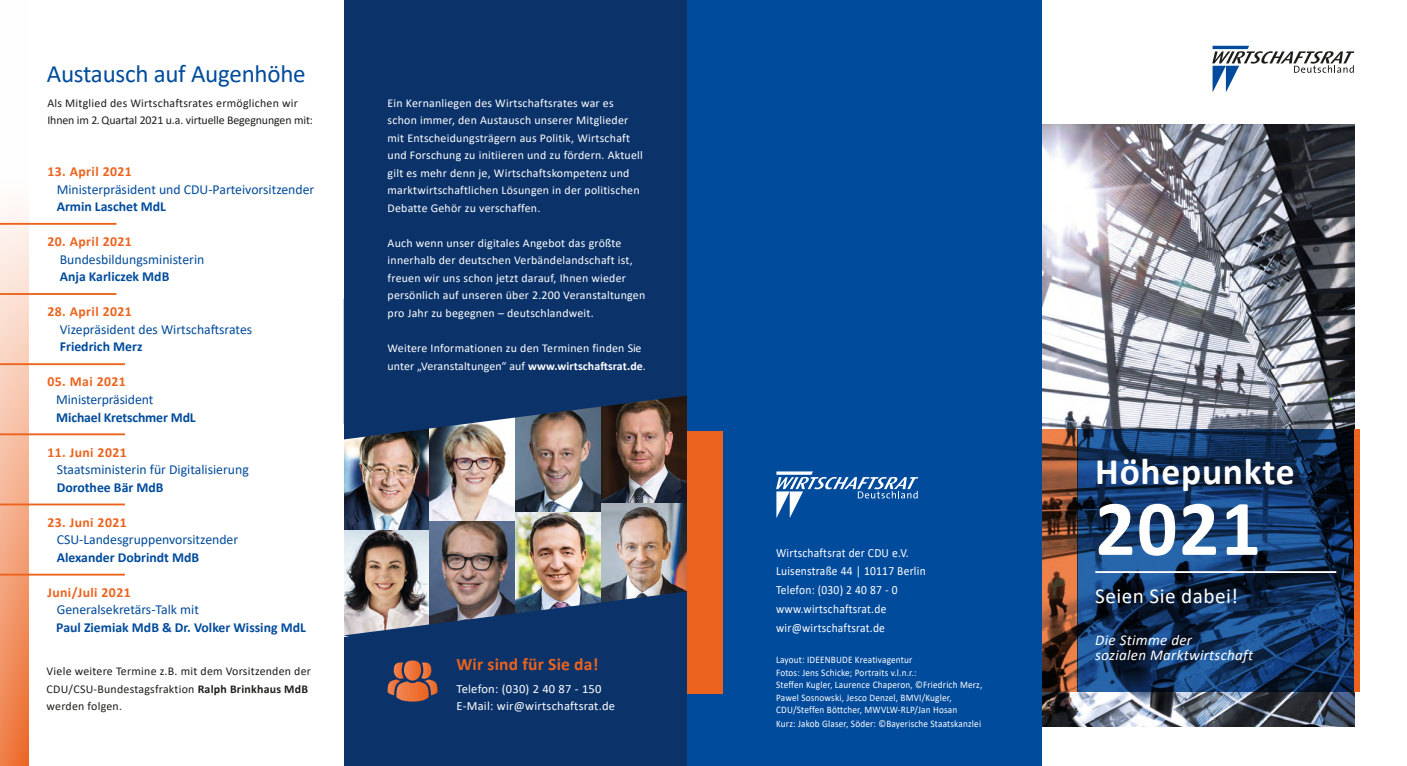
<style>
.page{position:relative;width:1407px;height:766px;background:#fff}
.page>*{position:absolute;margin:0;border:0;box-sizing:border-box;transform-origin:0 0}
.t1{font:700 79.38px "Calibri";color:#fff}
.t2{font:700 37.5px "Calibri";letter-spacing:.02em;color:#fff}
.t3{font:25px "Calibri";letter-spacing:-.01em;color:#004b9c}
.t4{font:21.25px "Calibri";letter-spacing:.02em;color:#fff}
.t5{font:700 17.5px "Calibri";letter-spacing:.01em;color:#ec631e}
.t6{font:italic 15px "Calibri";letter-spacing:.02em;color:#fff}
.t7{font:13.75px "Calibri";color:#004b9c}
.t8{font:700 13.75px "Calibri";color:#004b9c}
.t9{font:700 13.75px "Calibri";letter-spacing:.03em;color:#ec631e}
.t10{font:12.5px "Calibri";letter-spacing:.02em;color:#fff;scale:.92 1}
.t11{font:12.5px "Calibri";letter-spacing:.02em;color:#fff}
.t12{font:11.88px/17.5px "Calibri";letter-spacing:.02em;color:#fff}
.t13{font:11.88px/17.5px "Calibri";letter-spacing:.02em;color:#1d1d1b}
.t14{font:10px/12.5px "Calibri";letter-spacing:.02em;color:#fff;scale:.92 1}
.s1{font-weight:700}
</style>
<div class="page">
<img style="left:1042px;top:124px;width:312px;height:602px">
<svg style="left:1042px;top:429px;width:35px;height:262px;background:#864a2d"></svg>
<svg style="left:1077px;top:429px;width:277px;height:262px;background:#133561"></svg>
<hr style="left:1095px;top:571px;width:241px;height:2px;background:#fff">
<div style="left:1354px;top:429px;width:5px;height:262px;background:#ec631e"></div>
<div style="left:344px;top:0;width:343px;height:765px;background:#0b336a"></div>
<svg style="left:0;top:204px;width:28px;height:561px;background:#f5b494"></svg>
<hr style="left:0;top:223px;width:116px;height:2px;background:#ec631e">
<hr style="left:0;top:293px;width:116px;height:2px;background:#ec631e">
<hr style="left:0;top:433px;width:125px;height:2px;background:#ec631e">
<hr style="left:0;top:363px;width:125px;height:2px;background:#ec631e">
<hr style="left:0;top:503px;width:125px;height:2px;background:#ec631e">
<hr style="left:0;top:573px;width:125px;height:2px;background:#ec631e">
<img style="left:344px;top:529px;width:86px;height:62px">
<img style="left:344px;top:439px;width:86px;height:90px">
<img style="left:430px;top:520px;width:86px;height:71px">
<img style="left:430px;top:439px;width:86px;height:81px">
<img style="left:516px;top:511px;width:86px;height:80px">
<img style="left:516px;top:439px;width:86px;height:72px">
<img style="left:602px;top:502px;width:85px;height:89px">
<img style="left:602px;top:439px;width:85px;height:63px">
<svg style="left:344px;top:591px;width:343px;height:111px"></svg>
<img style="left:348px;top:395px;width:339px;height:44px">
<svg style="left:1212px;top:46px;width:142px;height:46px"></svg>
<div style="left:687px;top:0;width:355px;height:765px;background:#004b9c"></div>
<svg style="left:388px;top:660px;width:49px;height:41px"></svg>
<div style="left:687px;top:431px;width:36px;height:262px;background:#ec631e"></div>
<svg style="left:776px;top:471px;width:142px;height:47px"></svg>
<p class="t3" style="left:47px;top:57px;width:260px">Austausch auf Augenhöhe</p>
<p class="t13" style="left:47px;top:94px;width:267px">Als Mitglied des Wirtschaftsrates ermöglichen wir<br>Ihnen im 2. Quartal 2021 u.a. virtuelle Begegnungen mit:</p>
<p class="t9" style="left:47px;top:162px;width:86px">13. April 2021</p>
<p class="t7" style="left:57px;top:180px;width:259px">Ministerpräsident und CDU-Parteivorsitzender</p>
<p class="t8" style="left:57px;top:197px;width:111px">Armin Laschet MdL</p>
<p class="t9" style="left:47px;top:232px;width:86px">20. April 2021</p>
<p class="t7" style="left:60px;top:250px;width:146px">Bundesbildungsministerin</p>
<p class="t8" style="left:60px;top:267px;width:111px">Anja Karliczek MdB</p>
<p class="t9" style="left:47px;top:302px;width:86px">28. April 2021</p>
<p class="t7" style="left:60px;top:320px;width:194px">Vizepräsident des Wirtschaftsrates</p>
<p class="t8" style="left:60px;top:337px;width:84px">Friedrich Merz</p>
<p class="t9" style="left:47px;top:372px;width:80px">05. Mai 2021</p>
<p class="t7" style="left:56px;top:390px;width:99px">Ministerpräsident</p>
<p class="t8" style="left:56px;top:407px;width:141px">Michael Kretschmer MdL</p>
<p class="t9" style="left:47px;top:442px;width:81px">11. Juni 2021</p>
<p class="t7" style="left:57px;top:460px;width:194px">Staatsministerin für Digitalisierung</p>
<p class="t8" style="left:57px;top:477px;width:108px">Dorothee Bär MdB</p>
<p class="t9" style="left:47px;top:512px;width:81px">23. Juni 2021</p>
<p class="t7" style="left:57px;top:530px;width:183px">CSU-Landesgruppenvorsitzender</p>
<p class="t8" style="left:57px;top:547px;width:144px">Alexander Dobrindt MdB</p>
<p class="t9" style="left:47px;top:582px;width:85px">Juni/Juli 2021</p>
<p class="t7" style="left:57px;top:600px;width:144px">Generalsekretärs-Talk mit</p>
<p class="t8" style="left:56px;top:617px;width:251px">Paul Ziemiak MdB &amp; Dr. Volker Wissing MdL</p>
<p class="t13" style="left:47px;top:662px;width:266px">Viele weitere Termine z.B. mit dem Vorsitzenden der<br>CDU/CSU-Bundestagsfraktion <span class="s1">Ralph Brinkhaus MdB </span>werden folgen.</p>
<p class="t12" style="left:388px;top:94px;width:257px">Ein Kernanliegen des Wirtschaftsrates war es schon immer, den Austausch unserer Mitglieder mit Entscheidungsträgern aus Politik, Wirtschaft und Forschung zu initiieren und zu fördern. Aktuell gilt es mehr denn je, Wirtschaftskompetenz und marktwirtschaftlichen Lösungen in der politischen Debatte Gehör zu verschaffen.</p>
<p class="t12" style="left:388px;top:234px;width:235px">Auch wenn unser digitales Angebot das größte</p>
<p class="t12" style="left:388px;top:251px;width:259px">innerhalb der deutschen Verbändelandschaft ist, freuen wir uns schon jetzt darauf, Ihnen wieder persönlich auf unseren über 2.200 Veranstaltungen pro Jahr zu begegnen – deutschlandweit.</p>
<p class="t12" style="left:388px;top:339px;width:260px">Weitere Informationen zu den Terminen finden Sie unter „Veranstaltungen“ auf <span class="s1">www.wirtschaftsrat.de</span>.</p>
<p class="t5" style="left:456px;top:652px;width:143px">Wir sind für Sie da!</p>
<p class="t11" style="left:456px;top:679px;width:147px">Telefon: (030) 2 40 87 - 150</p>
<p class="t11" style="left:456px;top:697px;width:160px">E-Mail: wir@wirtschaftsrat.de</p>
<p class="t10" style="left:776px;top:543px;width:146px">Wirtschaftsrat der CDU e.V.</p>
<p class="t10" style="left:776px;top:562px;width:164px">Luisenstraße 44 | 10117 Berlin</p>
<p class="t10" style="left:776px;top:581px;width:133px">Telefon: (030) 2 40 87 - 0</p>
<p class="t10" style="left:776px;top:600px;width:121px">www.wirtschaftsrat.de</p>
<p class="t10" style="left:776px;top:619px;width:120px">wir@wirtschaftsrat.de</p>
<p class="t14" style="left:776px;top:653px;width:150px">Layout: IDEENBUDE Kreativagentur</p>
<p class="t14" style="left:776px;top:666px;width:154px">Fotos: Jens Schicke; Portraits v.l.n.r.:</p>
<p class="t14" style="left:776px;top:678px;width:226px">Steffen Kugler, Laurence Chaperon, ©Friedrich Merz,<br>Pawel Sosnowski, Jesco Denzel, BMVI/Kugler,</p>
<p class="t14" style="left:776px;top:703px;width:199px">CDU/Steffen Böttcher, MWVLW-RLP/Jan Hosan</p>
<p class="t14" style="left:776px;top:717px;width:224px">Kurz: Jakob Glaser, Söder: ©Bayerische Staatskanzlei</p>
<p class="t2" style="left:1095px;top:444px;width:201px">Höhepunkte</p>
<p class="t1" style="left:1095px;top:472px;width:167px">2021</p>
<p class="t4" style="left:1095px;top:581px;width:144px">Seien Sie dabei!</p>
<p class="t6" style="left:1095px;top:629px;width:98px">Die Stimme der</p>
<p class="t6" style="left:1095px;top:644px;width:159px">sozialen Marktwirtschaft</p>
</div>
